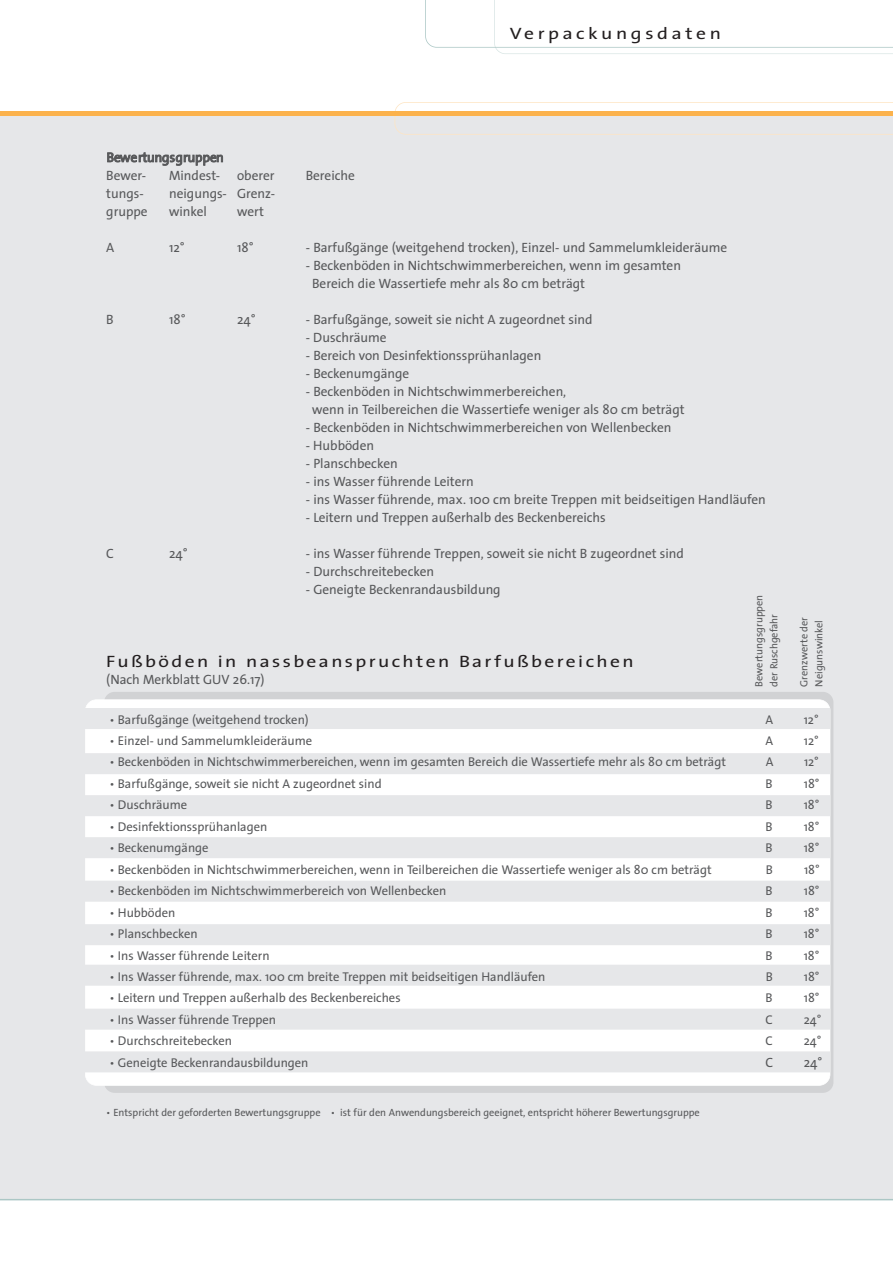
<style>
.page{position:relative;width:893px;height:1263px;background:#fff}
.page>*{position:absolute;margin:0;border:0;box-sizing:border-box;transform-origin:0 0}
.t1{font:16.5px "Thesis Sans";letter-spacing:.12em;color:#231f20;scale:1.2 1}
.t2{font:16.5px "Thesis Sans";letter-spacing:.185em;color:#231f20;scale:1.2 1}
.t3{font:13.5px/18px "Thesis Sans";color:#57585a}
.t4{font:12.75px "Thesis Sans";color:#57585a}
.t5{font:10.5px/15px "Thesis Sans";color:#57585a}
</style>
<div class="page">
<div style="left:0;top:113px;width:893px;height:1087px;background:#e6e7e9"></div>
<svg style="left:104px;top:692px;width:729px;height:401px;fill:#d1d2d4"></svg>
<div style="left:85px;top:700px;width:745px;height:385px;background:#fff;border-radius:11px"></div>
<svg style="left:394px;top:102px;width:499px;height:33px"></svg>
<div style="left:0;top:111px;width:893px;height:5px;background:#fbb24c"></div>
<svg style="left:425px;top:0;width:468px;height:54px"></svg>
<hr style="left:0;top:1199px;width:893px;height:1px;background:#abc7c5">
<div style="left:84px;top:708px;width:746px;height:21px;background:#e6e7e9"></div>
<div style="left:84px;top:753px;width:746px;height:21px;background:#e6e7e9"></div>
<div style="left:84px;top:795px;width:746px;height:21px;background:#e6e7e9"></div>
<div style="left:84px;top:837px;width:746px;height:21px;background:#e6e7e9"></div>
<div style="left:84px;top:881px;width:746px;height:21px;background:#e6e7e9"></div>
<div style="left:84px;top:924px;width:746px;height:21px;background:#e6e7e9"></div>
<div style="left:84px;top:965px;width:746px;height:21px;background:#e6e7e9"></div>
<div style="left:84px;top:1009px;width:746px;height:21px;background:#e6e7e9"></div>
<div style="left:84px;top:1051px;width:746px;height:21px;background:#e6e7e9"></div>
<p class="t3" style="left:106px;top:149px;width:119px">Bewertungsgruppen<br>Bewer-</p>
<p class="t3" style="left:169px;top:168px;width:53px">Mindest-</p>
<p class="t3" style="left:237px;top:168px;width:39px">oberer</p>
<p class="t3" style="left:306px;top:168px;width:51px">Bereiche</p>
<p class="t2" style="left:510px;top:27px;width:177px">Verpackungsdaten</p>
<p class="t3" style="left:106px;top:186px;width:39px">tungs-</p>
<p class="t3" style="left:169px;top:186px;width:108px">neigungs- Grenz-</p>
<p class="t3" style="left:106px;top:204px;width:43px">gruppe</p>
<p class="t3" style="left:169px;top:204px;width:39px">winkel</p>
<p class="t3" style="left:237px;top:204px;width:28px">wert</p>
<p class="t3" style="left:106px;top:240px;width:10px">A</p>
<p class="t3" style="left:169px;top:240px;width:17px">12°</p>
<p class="t3" style="left:237px;top:240px;width:18px">18°</p>
<p class="t3" style="left:306px;top:240px;width:423px">- Barfußgänge (weitgehend trocken), Einzel- und Sammelumkleideräume</p>
<p class="t3" style="left:312px;top:258px;width:370px;text-indent:-6px">- Beckenböden in Nichtschwimmerbereichen, wenn im gesamten<br>Bereich die Wassertiefe mehr als 80 cm beträgt</p>
<p class="t3" style="left:106px;top:312px;width:9px">B</p>
<p class="t3" style="left:169px;top:312px;width:18px">18°</p>
<p class="t3" style="left:237px;top:312px;width:20px">24°</p>
<p class="t3" style="left:306px;top:312px;width:288px">- Barfußgänge, soweit sie nicht A zugeordnet sind</p>
<p class="t3" style="left:306px;top:330px;width:82px">- Duschräume</p>
<p class="t3" style="left:306px;top:348px;width:237px">- Bereich von Desinfektionssprühanlagen</p>
<p class="t3" style="left:306px;top:366px;width:105px">- Beckenumgänge</p>
<p class="t3" style="left:312px;top:384px;width:374px;text-indent:-6px">- Beckenböden in Nichtschwimmerbereichen,<br>wenn in Teilbereichen die Wassertiefe weniger als 80 cm beträgt</p>
<p class="t3" style="left:306px;top:420px;width:367px">- Beckenböden in Nichtschwimmerbereichen von Wellenbecken</p>
<p class="t3" style="left:306px;top:438px;width:70px">- Hubböden</p>
<p class="t3" style="left:306px;top:456px;width:93px">- Planschbecken</p>
<p class="t3" style="left:306px;top:474px;width:170px">- ins Wasser führende Leitern</p>
<p class="t3" style="left:306px;top:492px;width:462px">- ins Wasser führende, max. 100 cm breite Treppen mit beidseitigen Handläufen</p>
<p class="t3" style="left:306px;top:510px;width:302px">- Leitern und Treppen außerhalb des Beckenbereichs</p>
<p class="t3" style="left:106px;top:546px;width:9px">C</p>
<p class="t3" style="left:169px;top:546px;width:20px">24°</p>
<p class="t3" style="left:306px;top:546px;width:380px">- ins Wasser führende Treppen, soweit sie nicht B zugeordnet sind</p>
<p class="t3" style="left:306px;top:564px;width:130px">- Durchschreitebecken</p>
<p class="t3" style="left:306px;top:582px;width:196px">- Geneigte Beckenrandausbildung</p>
<p class="t5" style="left:752px;top:687px;width:93px;rotate:-90deg">Bewertungsgruppen der Ruschgefahr</p>
<p class="t5" style="left:797px;top:687px;width:71px;rotate:-90deg">Grenzwerte der<br>Neigunswinkel</p>
<p class="t1" style="left:106px;top:654px;width:441px">Fußböden in nassbeanspruchten Barfußbereichen</p>
<p class="t3" style="left:106px;top:672px;width:160px">(Nach Merkblatt GUV 26.17)</p>
<p class="t4" style="left:109px;top:714px;width:201px">• Barfußgänge (weitgehend trocken)</p>
<p class="t4" style="left:765px;top:714px;width:9px">A</p>
<p class="t4" style="left:804px;top:714px;width:16px">12°</p>
<p class="t4" style="left:109px;top:736px;width:204px">• Einzel- und Sammelumkleideräume</p>
<p class="t4" style="left:766px;top:736px;width:9px">A</p>
<p class="t4" style="left:804px;top:736px;width:16px">12°</p>
<p class="t4" style="left:109px;top:757px;width:618px">• Beckenböden in Nichtschwimmerbereichen, wenn im gesamten Bereich die Wassertiefe mehr als 80 cm beträgt</p>
<p class="t4" style="left:766px;top:757px;width:9px">A</p>
<p class="t4" style="left:804px;top:757px;width:16px">12°</p>
<p class="t4" style="left:109px;top:779px;width:274px">• Barfußgänge, soweit sie nicht A zugeordnet sind</p>
<p class="t4" style="left:766px;top:779px;width:8px">B</p>
<p class="t4" style="left:804px;top:779px;width:17px">18°</p>
<p class="t4" style="left:109px;top:800px;width:79px">• Duschräume</p>
<p class="t4" style="left:765px;top:800px;width:8px">B</p>
<p class="t4" style="left:804px;top:800px;width:17px">18°</p>
<p class="t4" style="left:109px;top:821px;width:159px">• Desinfektionssprühanlagen</p>
<p class="t4" style="left:765px;top:821px;width:8px">B</p>
<p class="t4" style="left:804px;top:821px;width:17px">18°</p>
<p class="t4" style="left:109px;top:843px;width:101px">• Beckenumgänge</p>
<p class="t4" style="left:765px;top:843px;width:8px">B</p>
<p class="t4" style="left:804px;top:843px;width:17px">18°</p>
<p class="t4" style="left:109px;top:864px;width:604px">• Beckenböden in Nichtschwimmerbereichen, wenn in Teilbereichen die Wassertiefe weniger als 80 cm beträgt</p>
<p class="t4" style="left:766px;top:864px;width:8px">B</p>
<p class="t4" style="left:804px;top:864px;width:17px">18°</p>
<p class="t4" style="left:109px;top:886px;width:339px">• Beckenböden im Nichtschwimmerbereich von Wellenbecken</p>
<p class="t4" style="left:766px;top:886px;width:8px">B</p>
<p class="t4" style="left:804px;top:886px;width:17px">18°</p>
<p class="t4" style="left:109px;top:907px;width:67px">• Hubböden</p>
<p class="t4" style="left:765px;top:907px;width:8px">B</p>
<p class="t4" style="left:804px;top:907px;width:17px">18°</p>
<p class="t4" style="left:109px;top:929px;width:90px">• Planschbecken</p>
<p class="t4" style="left:765px;top:929px;width:8px">B</p>
<p class="t4" style="left:804px;top:929px;width:17px">18°</p>
<p class="t4" style="left:109px;top:950px;width:162px">• Ins Wasser führende Leitern</p>
<p class="t4" style="left:765px;top:950px;width:8px">B</p>
<p class="t4" style="left:804px;top:950px;width:17px">18°</p>
<p class="t4" style="left:109px;top:972px;width:438px">• Ins Wasser führende, max. 100 cm breite Treppen mit beidseitigen Handläufen</p>
<p class="t4" style="left:766px;top:972px;width:8px">B</p>
<p class="t4" style="left:804px;top:972px;width:17px">18°</p>
<p class="t4" style="left:109px;top:993px;width:293px">• Leitern und Treppen außerhalb des Beckenbereiches</p>
<p class="t4" style="left:766px;top:993px;width:8px">B</p>
<p class="t4" style="left:804px;top:993px;width:17px">18°</p>
<p class="t4" style="left:109px;top:1014px;width:168px">• Ins Wasser führende Treppen</p>
<p class="t4" style="left:765px;top:1014px;width:9px">C</p>
<p class="t4" style="left:804px;top:1014px;width:19px">24°</p>
<p class="t4" style="left:109px;top:1036px;width:124px">• Durchschreitebecken</p>
<p class="t4" style="left:765px;top:1036px;width:9px">C</p>
<p class="t4" style="left:804px;top:1036px;width:19px">24°</p>
<p class="t4" style="left:109px;top:1057px;width:201px">• Geneigte Beckenrandausbildungen</p>
<p class="t3" style="left:765px;top:1054px;width:9px">C</p>
<p class="t3" style="left:804px;top:1054px;width:20px">24°</p>
<p class="t5" style="left:106px;top:1106px;width:595px">• Entspricht der geforderten Bewertungsgruppe • ist für den Anwendungsbereich geeignet, entspricht höherer Bewertungsgruppe</p>
</div>
